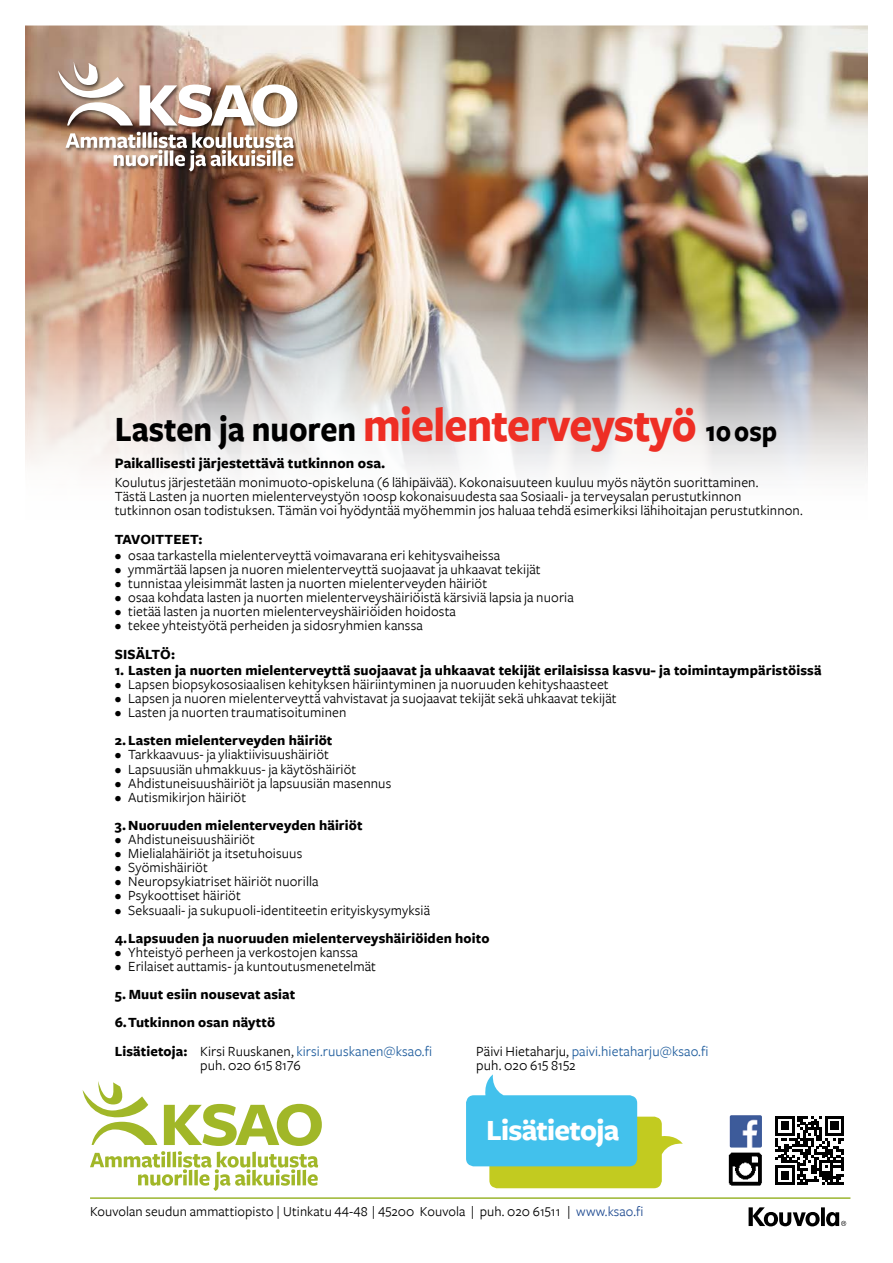
<style>
.page{position:relative;width:893px;height:1263px;background:#fff}
.page>*{position:absolute;margin:0;border:0;box-sizing:border-box;transform-origin:0 0}
.t1{font:700 49.5px "Freight Sans";letter-spacing:-.015em;color:#ee2e24;scale:.9 1}
.t2{font:700 30.45px "Freight Sans";letter-spacing:-.025em;color:#fff}
.t3{font:700 15px "Freight Sans";letter-spacing:.01em;color:#000}
.t4{font:14.55px/14.1px "Freight Sans";letter-spacing:.005em;color:#000}
.t5{font:700 14.55px/28.2px "Freight Sans";letter-spacing:.01em;color:#000}
.t6{font:14.55px "Freight Sans";letter-spacing:.005em;color:#215e9e}
.t7{font:14.25px "Freight Sans";letter-spacing:.005em;color:#000}
.s1{font-size:36.9px;color:#000}
.s2{font-size:30px;color:#000}
.s3{font-weight:400}
.s4{font-weight:400;color:#215e9e}
.s5{color:#000}
.s6{color:#234e93}
</style>
<div class="page">
<img style="left:26px;top:26px;width:841px;height:449px">
<hr style="left:90px;top:1197px;width:760px;height:2px;background:#9bb52f">
<svg style="left:749px;top:1207px;width:97px;height:19px"></svg>
<svg style="left:466px;top:1074px;width:217px;height:114px"></svg>
<img style="left:730px;top:1115px;width:32px;height:32px">
<img style="left:728px;top:1152px;width:34px;height:34px">
<svg style="left:775px;top:1116px;width:69px;height:69px"></svg>
<svg style="left:83px;top:1081px;width:239px;height:110px"></svg>
<div style="left:58px;top:62px;width:244px;height:114px;background:#000;opacity:.5"></div>
<img style="left:58px;top:62px;width:239px;height:109px">
<h1 class="t1" style="left:115px;top:399px;width:737px"><span class="s1">Lasten ja nuoren</span> mielenterveystyö <span class="s2">10 osp</span></h1>
<p class="t3" style="left:115px;top:455px;width:272px">Paikallisesti järjestettävä tutkinnon osa.</p>
<p class="t4" style="left:115px;top:476px;width:690px">Koulutus järjestetään monimuoto-opiskeluna (6 lähipäivää). Kokonaisuuteen kuuluu myös näytön suorittaminen.<br>Tästä Lasten ja nuorten mielenterveystyön 10osp kokonaisuudesta saa Sosiaali- ja terveysalan perustutkinnon<br>tutkinnon osan todistuksen. Tämän voi hyödyntää myöhemmin jos haluaa tehdä esimerkiksi lähihoitajan perustutkinnon.</p>
<p class="t5" style="left:115px;top:525px;width:89px">TAVOITTEET:</p>
<p class="t4" style="left:115px;top:548px;width:387px">• osaa tarkastella mielenterveyttä voimavarana eri kehitysvaiheissa</p>
<p class="t4" style="left:115px;top:562px;width:427px">• ymmärtää lapsen ja nuoren mielenterveyttä suojaavat ja uhkaavat tekijät</p>
<p class="t4" style="left:115px;top:577px;width:374px">• tunnistaa yleisimmät lasten ja nuorten mielenterveyden häiriöt</p>
<p class="t4" style="left:115px;top:591px;width:461px">• osaa kohdata lasten ja nuorten mielenterveyshäiriöistä kärsiviä lapsia ja nuoria</p>
<p class="t4" style="left:115px;top:605px;width:343px">• tietää lasten ja nuorten mielenterveyshäiriöiden hoidosta</p>
<p class="t4" style="left:115px;top:619px;width:310px">• tekee yhteistyötä perheiden ja sidosryhmien kanssa</p>
<p class="t5" style="left:115px;top:640px;width:62px">SISÄLTÖ:</p>
<p class="t5" style="left:115px;top:656px;width:708px">1. Lasten ja nuorten mielenterveyttä suojaavat ja uhkaavat tekijät erilaisissa kasvu- ja toimintaympäristöissä</p>
<p class="t4" style="left:115px;top:677px;width:495px">• Lapsen biopsykososiaalisen kehityksen häiriintyminen ja nuoruuden kehityshaasteet</p>
<p class="t4" style="left:115px;top:691px;width:503px">• Lapsen ja nuoren mielenterveyttä vahvistavat ja suojaavat tekijät sekä uhkaavat tekijät</p>
<p class="t4" style="left:115px;top:706px;width:233px">• Lasten ja nuorten traumatisoituminen</p>
<p class="t5" style="left:115px;top:727px;width:219px">2. Lasten mielenterveyden häiriöt</p>
<p class="t4" style="left:115px;top:748px;width:216px">• Tarkkaavuus- ja yliaktiivisuushäiriöt</p>
<p class="t4" style="left:115px;top:762px;width:243px">• Lapsuusiän uhmakkuus- ja käytöshäiriöt</p>
<p class="t4" style="left:115px;top:776px;width:278px">• Ahdistuneisuushäiriöt ja lapsuusiän masennus</p>
<p class="t4" style="left:115px;top:790px;width:133px">• Autismikirjon häiriöt</p>
<p class="t5" style="left:115px;top:812px;width:249px">3.Nuoruuden mielenterveyden häiriöt</p>
<p class="t4" style="left:115px;top:832px;width:142px">• Ahdistuneisuushäiriöt</p>
<p class="t4" style="left:115px;top:847px;width:189px">• Mielialahäiriöt ja itsetuhoisuus</p>
<p class="t4" style="left:115px;top:861px;width:95px">• Syömishäiriöt</p>
<p class="t4" style="left:115px;top:875px;width:205px">• Neuropsykiatriset häiriöt nuorilla</p>
<p class="t4" style="left:115px;top:889px;width:128px">• Psykoottiset häiriöt</p>
<p class="t4" style="left:115px;top:903px;width:317px">• Seksuaali- ja sukupuoli-identiteetin erityiskysymyksiä</p>
<p class="t5" style="left:115px;top:924px;width:376px">4.Lapsuuden ja nuoruuden mielenterveyshäiriöiden hoito</p>
<p class="t4" style="left:115px;top:945px;width:245px">• Yhteistyö perheen ja verkostojen kanssa</p>
<p class="t4" style="left:115px;top:959px;width:263px">• Erilaiset auttamis- ja kuntoutusmenetelmät</p>
<p class="t5" style="left:115px;top:981px;width:319px">5. Muut esiin nousevat asiat<br>6.Tutkinnon osan näyttö<br>Lisätietoja: <span class="s3">Kirsi Ruuskanen,</span> <span class="s4">kirsi.ruuskanen@ksao.fi</span></p>
<p class="t6" style="left:476px;top:1043px;width:234px"><span class="s5">Päivi Hietaharju,</span> paivi.hietaharju@ksao.fi</p>
<p class="t4" style="left:200px;top:1058px;width:102px">puh. 020 615 8176</p>
<p class="t4" style="left:476px;top:1058px;width:101px">puh. 020 615 8152</p>
<h2 class="t2" style="left:486px;top:1114px;width:135px">Lisätietoja</h2>
<p class="t7" style="left:90px;top:1203px;width:555px">Kouvolan seudun ammattiopisto | Utinkatu 44-48 | 45200 Kouvola | puh. 020 61511 | <span class="s6">www.ksao.fi</span></p>
</div>
